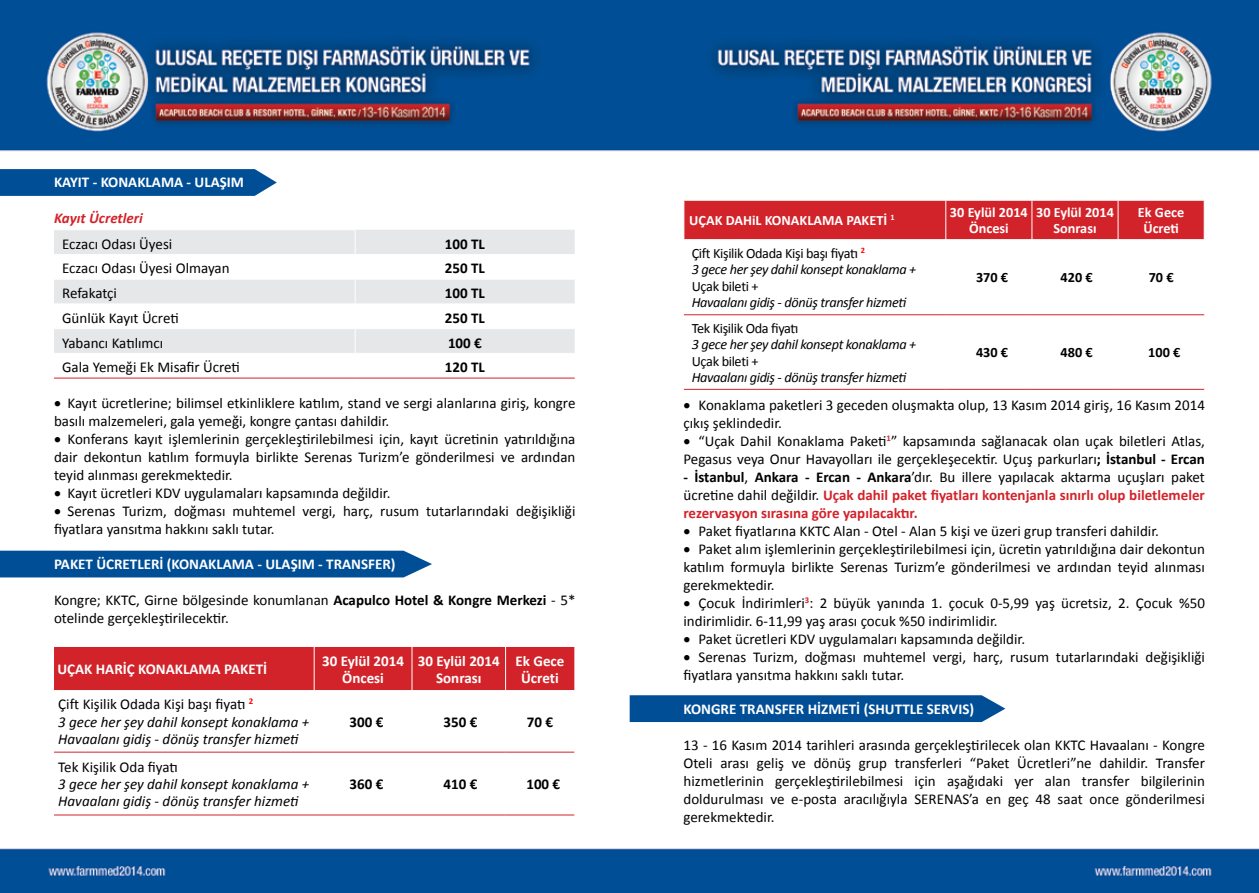
<style>
.page{position:relative;width:1259px;height:893px;background:#fff}
.page>*{position:absolute;margin:0;border:0;box-sizing:border-box;transform-origin:0 0}
.t1{font:15px/18px "Calibri";color:#000}
.t2{font:700 15px/18px "Calibri";color:#d2232a;text-align:justify}
.t3{font:700 15px/17.2px "Calibri";color:#fff;text-align:center}
.t4{font:italic 15px/17.2px "Calibri";color:#000}
.t5{font:700 15px "Calibri";color:#000}
.t6{font:italic 700 15px "Calibri";color:#d2232a}
.t7{font:italic 14.25px/16.4px "Calibri";letter-spacing:-.025em;color:#000}
.t8{font:700 14.25px/16.4px "Calibri";color:#fff;text-align:center}
.t9{font:14.25px "Calibri";letter-spacing:-.025em;color:#000}
.t10{font:700 14.25px "Calibri";color:#000}
.s1{font-weight:700}
.s2{font-style:normal}
.s3{color:#000}
.s4{font-weight:400;color:#000}
</style>
<div class="page">
<img style="left:0;top:0;width:1259px;height:893px">
<svg style="left:0;top:169px;width:277px;height:27px;background:#0c569a"></svg>
<div style="left:0;top:551px;width:432px;height:26px;background:#004e96"></div>
<svg style="left:629px;top:695px;width:376px;height:27px;background:#0a559a"></svg>
<div style="left:684px;top:201px;width:519px;height:38px;background:#d2232a"></div>
<svg style="left:684px;top:239px;width:520px;height:150px"></svg>
<hr style="left:683px;top:200px;width:263px;height:1px;background:#fff">
<hr style="left:683px;top:201px;width:1px;height:38px;background:#fff">
<hr style="left:946px;top:200px;width:86px;height:1px;background:#fff">
<hr style="left:945px;top:201px;width:1px;height:38px;background:#fff">
<hr style="left:1032px;top:200px;width:86px;height:1px;background:#fff">
<hr style="left:1031px;top:201px;width:1px;height:38px;background:#fff">
<hr style="left:1118px;top:200px;width:86px;height:1px;background:#fff">
<hr style="left:1117px;top:201px;width:1px;height:38px;background:#fff">
<hr style="left:1203px;top:201px;width:1px;height:38px;background:#fff">
<hr style="left:684px;top:314px;width:262px;height:1px;background:#d2232a">
<hr style="left:946px;top:314px;width:86px;height:1px;background:#d2232a">
<hr style="left:1032px;top:314px;width:86px;height:1px;background:#d2232a">
<hr style="left:1118px;top:314px;width:86px;height:1px;background:#d2232a">
<hr style="left:684px;top:389px;width:262px;height:1px;background:#d2232a">
<hr style="left:946px;top:389px;width:86px;height:1px;background:#d2232a">
<hr style="left:1032px;top:389px;width:86px;height:1px;background:#d2232a">
<hr style="left:1118px;top:389px;width:86px;height:1px;background:#d2232a">
<svg style="left:54px;top:230px;width:521px;height:123px;fill:#e6e7e8"></svg>
<hr style="left:54px;top:229px;width:301px;height:1px;background:#fff">
<svg style="left:355px;top:230px;width:1px;height:148px"></svg>
<hr style="left:54px;top:378px;width:301px;height:1px;background:#d2232a">
<hr style="left:355px;top:378px;width:220px;height:1px;background:#d2232a">
<hr style="left:54px;top:254px;width:301px;height:1px;background:#fff">
<hr style="left:355px;top:254px;width:220px;height:1px;background:#fff">
<hr style="left:54px;top:279px;width:301px;height:1px;background:#fff">
<hr style="left:355px;top:279px;width:220px;height:1px;background:#fff">
<hr style="left:54px;top:304px;width:301px;height:1px;background:#fff">
<hr style="left:355px;top:304px;width:220px;height:1px;background:#fff">
<hr style="left:54px;top:328px;width:301px;height:1px;background:#fff">
<hr style="left:355px;top:328px;width:220px;height:1px;background:#fff">
<hr style="left:54px;top:353px;width:301px;height:1px;background:#fff">
<hr style="left:355px;top:353px;width:220px;height:1px;background:#fff">
<div style="left:54px;top:647px;width:520px;height:43px;background:#d2232a"></div>
<svg style="left:54px;top:690px;width:520px;height:125px"></svg>
<hr style="left:314px;top:647px;width:1px;height:43px;background:#fff">
<hr style="left:412px;top:647px;width:1px;height:43px;background:#fff">
<hr style="left:505px;top:647px;width:1px;height:43px;background:#fff">
<hr style="left:54px;top:752px;width:260px;height:1px;background:#d2232a">
<hr style="left:314px;top:752px;width:98px;height:1px;background:#d2232a">
<hr style="left:412px;top:752px;width:93px;height:1px;background:#d2232a">
<hr style="left:505px;top:752px;width:69px;height:1px;background:#d2232a">
<hr style="left:54px;top:815px;width:260px;height:1px;background:#d2232a">
<hr style="left:314px;top:815px;width:98px;height:1px;background:#d2232a">
<hr style="left:412px;top:815px;width:93px;height:1px;background:#d2232a">
<hr style="left:505px;top:815px;width:69px;height:1px;background:#d2232a">
<p class="t3" style="left:54px;top:174px;width:191px">KAYIT - KONAKLAMA - ULAŞIM</p>
<p class="t6" style="left:54px;top:209px;width:90px">Kayıt Ücretleri</p>
<p class="t1" style="left:62px;top:235px;width:112px">Eczacı Odası Üyesi</p>
<p class="t5" style="left:445px;top:234px;width:41px">100 TL</p>
<p class="t1" style="left:62px;top:259px;width:169px">Eczacı Odası Üyesi Olmayan</p>
<p class="t5" style="left:445px;top:259px;width:41px">250 TL</p>
<p class="t1" style="left:62px;top:284px;width:56px">Refakatçi</p>
<p class="t5" style="left:445px;top:283px;width:41px">100 TL</p>
<p class="t1" style="left:62px;top:309px;width:118px">Günlük Kayıt Ücreti</p>
<p class="t5" style="left:445px;top:308px;width:41px">250 TL</p>
<p class="t1" style="left:62px;top:334px;width:103px">Yabancı Katılımcı</p>
<p class="t5" style="left:448px;top:333px;width:35px">100 €</p>
<p class="t1" style="left:62px;top:358px;width:179px">Gala Yemeği Ek Misafir Ücreti</p>
<p class="t5" style="left:445px;top:358px;width:41px">120 TL</p>
<p class="t1" style="left:54px;top:395px;width:523px">• Kayıt ücretlerine; bilimsel etkinliklere katılım, stand ve sergi alanlarına giriş, kongre basılı malzemeleri, gala yemeği, kongre çantası dahildir.</p>
<p class="t1" style="left:54px;top:431px;width:523px;text-align:justify">• Konferans kayıt işlemlerinin gerçekleştirilebilmesi için, kayıt ücretinin yatırıldığına dair dekontun katılım formuyla birlikte Serenas Turizm’e gönderilmesi ve ardından teyid alınması gerekmektedir.</p>
<p class="t1" style="left:54px;top:485px;width:338px">• Kayıt ücretleri KDV uygulamaları kapsamında değildir.</p>
<p class="t1" style="left:54px;top:503px;width:523px">• Serenas Turizm, doğması muhtemel vergi, harç, rusum tutarlarındaki değişikliği fiyatlara yansıtma hakkını saklı tutar.</p>
<p class="t3" style="left:54px;top:555px;width:343px">PAKET ÜCRETLERİ (KONAKLAMA - ULAŞIM - TRANSFER)</p>
<p class="t1" style="left:54px;top:591px;width:523px">Kongre; KKTC, Girne bölgesinde konumlanan <span class="s1">Acapulco Hotel &amp; Kongre Merkezi</span> - 5* otelinde gerçekleştirilecektir.</p>
<p class="t3" style="left:57px;top:661px;width:211px">UÇAK HARİÇ KONAKLAMA PAKETİ</p>
<p class="t3" style="left:322px;top:652px;width:83px">30 Eylül 2014<br>Öncesi</p>
<p class="t3" style="left:418px;top:652px;width:83px">30 Eylül 2014<br>Sonrası</p>
<p class="t3" style="left:515px;top:652px;width:50px">Ek Gece<br>Ücreti</p>
<p class="t4" style="left:58px;top:695px;width:253px"><span class="s2">Çift Kişilik Odada Kişi başı fiyatı</span> <sup>2<br></sup>3 gece her şey dahil konsept konaklama +<br>Havaalanı gidiş - dönüş transfer hizmeti</p>
<p class="t5" style="left:349px;top:712px;width:35px">300 €</p>
<p class="t5" style="left:443px;top:712px;width:35px">350 €</p>
<p class="t5" style="left:527px;top:712px;width:28px">70 €</p>
<p class="t1" style="left:58px;top:758px;width:121px">Tek Kişilik Oda fiyatı</p>
<p class="t4" style="left:58px;top:775px;width:252px">3 gece her şey dahil konsept konaklama +<br>Havaalanı gidiş - dönüş transfer hizmeti</p>
<p class="t5" style="left:349px;top:775px;width:35px">360 €</p>
<p class="t5" style="left:443px;top:775px;width:35px">410 €</p>
<p class="t5" style="left:526px;top:775px;width:35px">100 €</p>
<p class="t8" style="left:689px;top:212px;width:207px">UÇAK DAHiL KONAKLAMA PAKETİ <sup>1</sup></p>
<p class="t8" style="left:950px;top:204px;width:79px">30 Eylül 2014<br>Öncesi</p>
<p class="t8" style="left:1036px;top:204px;width:79px">30 Eylül 2014<br>Sonrası</p>
<p class="t8" style="left:1138px;top:204px;width:48px">Ek Gece<br>Ücreti</p>
<p class="t7" style="left:692px;top:244px;width:226px"><span class="s2">Çift Kişilik Odada Kişi başı fiyatı</span> <sup>2<br></sup>3 gece her şey dahil konsept konaklama +</p>
<p class="t9" style="left:692px;top:277px;width:68px">Uçak bileti +</p>
<p class="t7" style="left:692px;top:294px;width:216px">Havaalanı gidiş - dönüş transfer hizmeti</p>
<p class="t10" style="left:976px;top:269px;width:34px">370 €</p>
<p class="t10" style="left:1060px;top:269px;width:34px">420 €</p>
<p class="t10" style="left:1148px;top:269px;width:26px">70 €</p>
<p class="t9" style="left:692px;top:319px;width:108px">Tek Kişilik Oda fiyatı</p>
<p class="t7" style="left:692px;top:336px;width:226px">3 gece her şey dahil konsept konaklama +</p>
<p class="t9" style="left:692px;top:352px;width:68px">Uçak bileti +</p>
<p class="t7" style="left:692px;top:369px;width:216px">Havaalanı gidiş - dönüş transfer hizmeti</p>
<p class="t10" style="left:976px;top:344px;width:34px">430 €</p>
<p class="t10" style="left:1060px;top:344px;width:34px">480 €</p>
<p class="t10" style="left:1148px;top:344px;width:34px">100 €</p>
<p class="t1" style="left:683px;top:396px;width:523px">• Konaklama paketleri 3 geceden oluşmakta olup, 13 Kasım 2014 giriş, 16 Kasım 2014 çıkış şeklindedir.</p>
<p class="t1" style="left:683px;top:432px;width:523px">• “Uçak Dahil Konaklama Paketi<sup>1</sup>” kapsamında sağlanacak olan uçak biletleri Atlas,<br>Pegasus veya Onur Havayolları ile gerçekleşecektir. Uçuş parkurları<span class="s1">; İstanbul - Ercan</span></p>
<p class="t2" style="left:683px;top:468px;width:523px"><span class="s3">- İstanbul</span><span class="s4">,</span> <span class="s3">Ankara - Ercan - Ankara</span><span class="s4">’dır. Bu illere yapılacak aktarma uçuşları paket ücretine dahil değildir.</span> Uçak dahil paket fiyatları kontenjanla sınırlı olup biletlemeler rezervasyon sırasına göre yapılacaktır.</p>
<p class="t1" style="left:683px;top:522px;width:477px">• Paket fiyatlarına KKTC Alan - Otel - Alan 5 kişi ve üzeri grup transferi dahildir.</p>
<p class="t1" style="left:683px;top:540px;width:523px;text-align:justify">• Paket alım işlemlerinin gerçekleştirilebilmesi için, ücretin yatırıldığına dair dekontun katılım formuyla birlikte Serenas Turizm’e gönderilmesi ve ardından teyid alınması gerekmektedir.</p>
<p class="t1" style="left:683px;top:594px;width:523px">• Çocuk İndirimleri<sup>3</sup>: 2 büyük yanında 1. çocuk 0-5,99 yaş ücretsiz, 2. Çocuk %50 indirimlidir. 6-11,99 yaş arası çocuk %50 indirimlidir.</p>
<p class="t1" style="left:683px;top:630px;width:343px">• Paket ücretleri KDV uygulamaları kapsamında değildir.</p>
<p class="t1" style="left:683px;top:648px;width:523px">• Serenas Turizm, doğması muhtemel vergi, harç, rusum tutarlarındaki değişikliği fiyatlara yansıtma hakkını saklı tutar.</p>
<p class="t3" style="left:683px;top:700px;width:292px">KONGRE TRANSFER HİZMETİ (SHUTTLE SERVIS)</p>
<p class="t1" style="left:683px;top:736px;width:523px;text-align:justify">13 - 16 Kasım 2014 tarihleri arasında gerçekleştirilecek olan KKTC Havaalanı - Kongre Oteli arası geliş ve dönüş grup transferleri “Paket Ücretleri”ne dahildir. Transfer hizmetlerinin gerçekleştirilebilmesi için aşağıdaki yer alan transfer bilgilerinin doldurulması ve e-posta aracılığıyla SERENAS’a en geç 48 saat once gönderilmesi gerekmektedir.</p>
</div>
